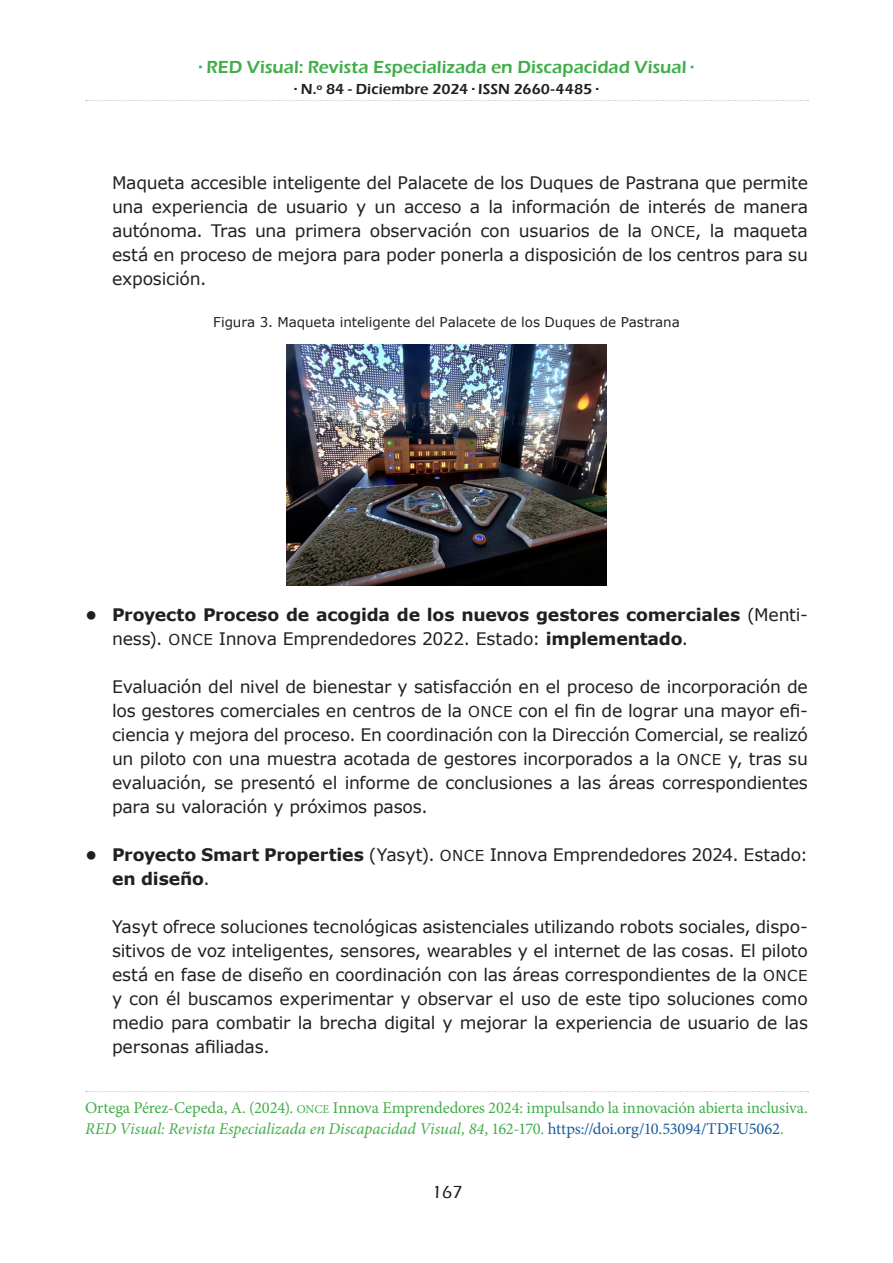
<style>
.page{position:relative;width:893px;height:1263px;background:#fff}
.page>*{position:absolute;margin:0;border:0;box-sizing:border-box;transform-origin:0 0}
.t1{font:600 18px "Eras ITC";color:#40ae49}
.t2{font:500 18px "Eras ITC";color:#231f20}
.t3{font:17.25px/24px "Verdana";letter-spacing:-.015em;color:#231f20;text-align:justify}
.t4{font:700 17.25px/24px "Verdana";letter-spacing:-.01em;color:#231f20}
.t5{font:16.5px/21px "Minion Pro";letter-spacing:-.01em;color:#40ae49}
.t6{font:600 15px "Eras ITC";letter-spacing:.005em;color:#231f20}
.t7{font:13.5px "Verdana";letter-spacing:-.005em;color:#231f20}
.s1{font-size:15px}
.s2{font-weight:400}
.s3{font-weight:400;font-size:15px}
.s4{font-weight:700}
.s5{font-size:12px}
.s6{font-style:italic}
.s7{color:#175d9e}
</style>
<div class="page">
<svg style="left:86px;top:100px;width:722px;height:1px"></svg>
<img style="left:287px;top:345px;width:319px;height:240px">
<svg style="left:86px;top:1091px;width:722px;height:1px"></svg>
<p class="t1" style="left:199px;top:56px;width:496px">· RED Visual: Revista Especializada en Discapacidad Visual ·</p>
<p class="t6" style="left:295px;top:80px;width:305px">· N.º 84 - Diciembre 2024 · ISSN 2660-4485 ·</p>
<p class="t3" style="left:112px;top:171px;width:697px">Maqueta accesible inteligente del Palacete de los Duques de Pastrana que permite una experiencia de usuario y un acceso a la información de interés de manera autónoma. Tras una primera observación con usuarios de la <span class="s1">ONCE</span>, la maqueta está en proceso de mejora para poder ponerla a disposición de los centros para su exposición.</p>
<p class="t7" style="left:213px;top:313px;width:468px">Figura 3. Maqueta inteligente del Palacete de los Duques de Pastrana</p>
<p class="t4" style="left:112px;top:603px;width:697px;text-indent:-27px">• Proyecto Proceso de acogida de los nuevos gestores comerciales <span class="s2">(Menti&shy;ness).</span> <span class="s3">ONCE</span> <span class="s2">Innova Emprendedores 2022. Estado:</span> implementado<span class="s2">.</span></p>
<p class="t3" style="left:112px;top:675px;width:697px">Evaluación del nivel de bienestar y satisfacción en el proceso de incorporación de los gestores comerciales en centros de la <span class="s1">ONCE</span> con el fin de lograr una mayor efi&shy;ciencia y mejora del proceso. En coordinación con la Dirección Comercial, se realizó un piloto con una muestra acotada de gestores incorporados a la <span class="s1">ONCE</span> y, tras su evaluación, se presentó el informe de conclusiones a las áreas correspondientes para su valoración y próximos pasos.</p>
<p class="t3" style="left:112px;top:843px;width:697px;text-indent:-27px"><span class="s4">• Proyecto Smart Properties</span> (Yasyt). <span class="s1">ONCE</span> Innova Emprendedores 2024. Estado: <span class="s4">en diseño</span>.</p>
<p class="t3" style="left:112px;top:915px;width:697px">Yasyt ofrece soluciones tecnológicas asistenciales utilizando robots sociales, dispo&shy;sitivos de voz inteligentes, sensores, wearables y el internet de las cosas. El piloto está en fase de diseño en coordinación con las áreas correspondientes de la <span class="s1">ONCE </span>y con él buscamos experimentar y observar el uso de este tipo soluciones como medio para combatir la brecha digital y mejorar la experiencia de usuario de las personas afiliadas.</p>
<p class="t5" style="left:85px;top:1098px;width:724px">Ortega Pérez-Cepeda, A. (2024). <span class="s5">ONCE</span> Innova Emprendedores 2024: impulsando la innovación abierta inclusiva.<br><span class="s6">RED Visual: Revista Especializada en Discapacidad Visual, 84</span>, 162-170. <span class="s7">https://doi.org/10.53094/TDFU5062</span>.</p>
<p class="t2" style="left:432px;top:1181px;width:32px">167</p>
</div>
